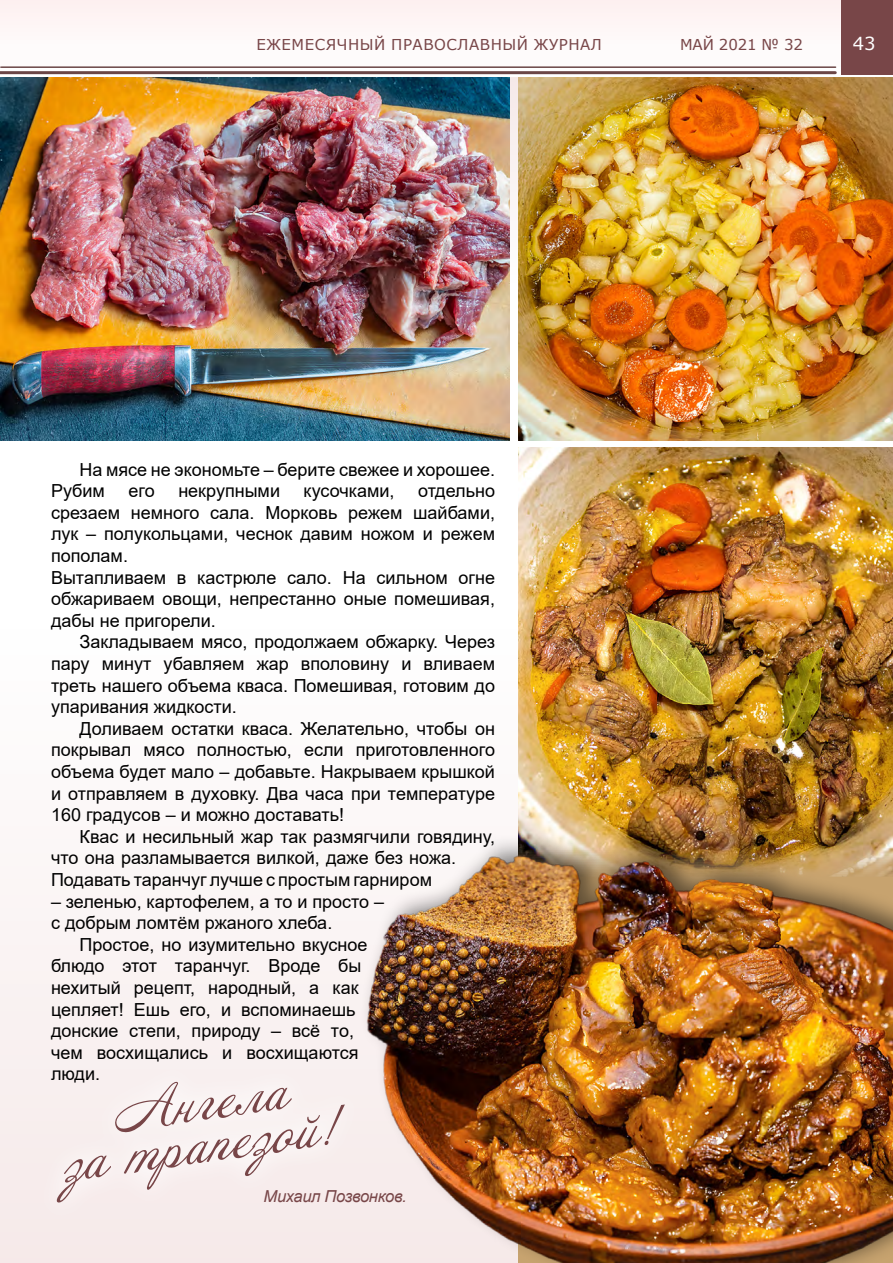
<style>
.page{position:relative;width:893px;height:1263px;background:#fff}
.page>*{position:absolute;margin:0;border:0;box-sizing:border-box;transform-origin:0 0}
.t1{font:51.75px "Annabelle";color:#784648}
.t2{font:18px/21.6px "Arial";color:#000}
.t3{font:18px "Verdana";color:#fff}
.t4{font:italic 16.5px "Arial";letter-spacing:-.02em;color:#784648}
.t5{font:15px "Verdana";letter-spacing:.035em;color:#784648}
.t6{font:15px "Verdana";letter-spacing:-.01em;color:#784648}
</style>
<div class="page">
<div style="left:0;top:612px;width:893px;height:651px;background:#fcf7f7"></div>
<hr style="left:0;top:77px;width:1px;height:211px;background:#d08e8c">
<div style="left:0;top:0;width:893px;height:67px;background:#fef8f8"></div>
<div style="left:842px;top:0;width:51px;height:74px;background:#784648"></div>
<hr style="left:0;top:71px;width:835px;height:3px;background:#6b4646">
<hr style="left:1px;top:66px;width:835px;height:2px;background:#6b4646">
<div style="left:16px;top:1121px;width:333px;height:109px;background:#f7eded"></div>
<img style="left:1px;top:77px;width:509px;height:363px">
<img style="left:519px;top:77px;width:374px;height:363px">
<img style="left:519px;top:448px;width:374px;height:383px">
<div style="left:360px;top:831px;width:533px;height:432px;background:#000;opacity:.52"></div>
<img style="left:349px;top:847px;width:544px;height:416px">
<p class="t5" style="left:256px;top:34px;width:347px">ЕЖЕМЕСЯЧНЫЙ ПРАВОСЛАВНЫЙ ЖУРНАЛ</p>
<p class="t6" style="left:680px;top:34px;width:125px">МАЙ 2021 № 32</p>
<p class="t3" style="left:853px;top:31px;width:24px">43</p>
<p class="t2" style="left:51px;top:458px;width:445px;text-indent:28px">На мясе не экономьте – берите свежее и хорошее.<br>Рубим</p>
<p class="t2" style="left:51px;top:480px;width:446px;text-align:justify;text-indent:367px">отдельно срезаем немного сала. Морковь режем шайбами, лук – полукольцами, чеснок давим ножом и режем пополам.</p>
<p class="t2" style="left:51px;top:566px;width:446px;text-align:justify">Вытапливаем в кастрюле сало. На сильном огне обжариваем овощи, непрестанно оные помешивая, дабы не пригорели.</p>
<p class="t2" style="left:51px;top:631px;width:446px;text-align:justify;text-indent:28px">Закладываем мясо, продолжаем обжарку. Через пару минут убавляем жар вполовину и вливаем треть нашего объема кваса. Помешивая, готовим до упаривания жидкости.</p>
<p class="t2" style="left:51px;top:717px;width:445px;text-align:justify;text-indent:28px">Доливаем остатки кваса. Желательно, чтобы он покрывал мясо полностью, если приготовленного объема будет мало – добавьте. Накрываем крышкой и отправляем в духовку. Два часа при температуре 160 градусов – и можно доставать!</p>
<p class="t2" style="left:51px;top:825px;width:445px;text-indent:28px">Квас и несильный жар так размягчили говядину, что она разламывается вилкой, даже без ножа.<br>Подавать таранчуг лучше с простым гарниром</p>
<p class="t2" style="left:51px;top:890px;width:334px">– зеленью, картофелем, а то и просто – с добрым ломтём ржаного хлеба.</p>
<p class="t2" style="left:51px;top:933px;width:318px;text-indent:28px">Простое, но изумительно вкусное блюдо этот таранчуг. Вроде бы нехитый рецепт, народный, а как цепляет! Ешь его, и вспоминаешь донские степи, природу – всё то, чем восхищались и восхищаются люди.</p>
<p class="t1" style="left:108px;top:1081px;width:178px;rotate:-8deg">Ангела</p>
<p class="t2" style="left:129px;top:480px;width:28px">его</p>
<p class="t2" style="left:178px;top:480px;width:103px">некрупными</p>
<p class="t2" style="left:304px;top:480px;width:92px">кусочками,</p>
<p class="t1" style="left:57px;top:1131px;width:287px;rotate:-8deg">за трапезой!</p>
<p class="t4" style="left:264px;top:1186px;width:145px">Михаил Позвонков.</p>
</div>
